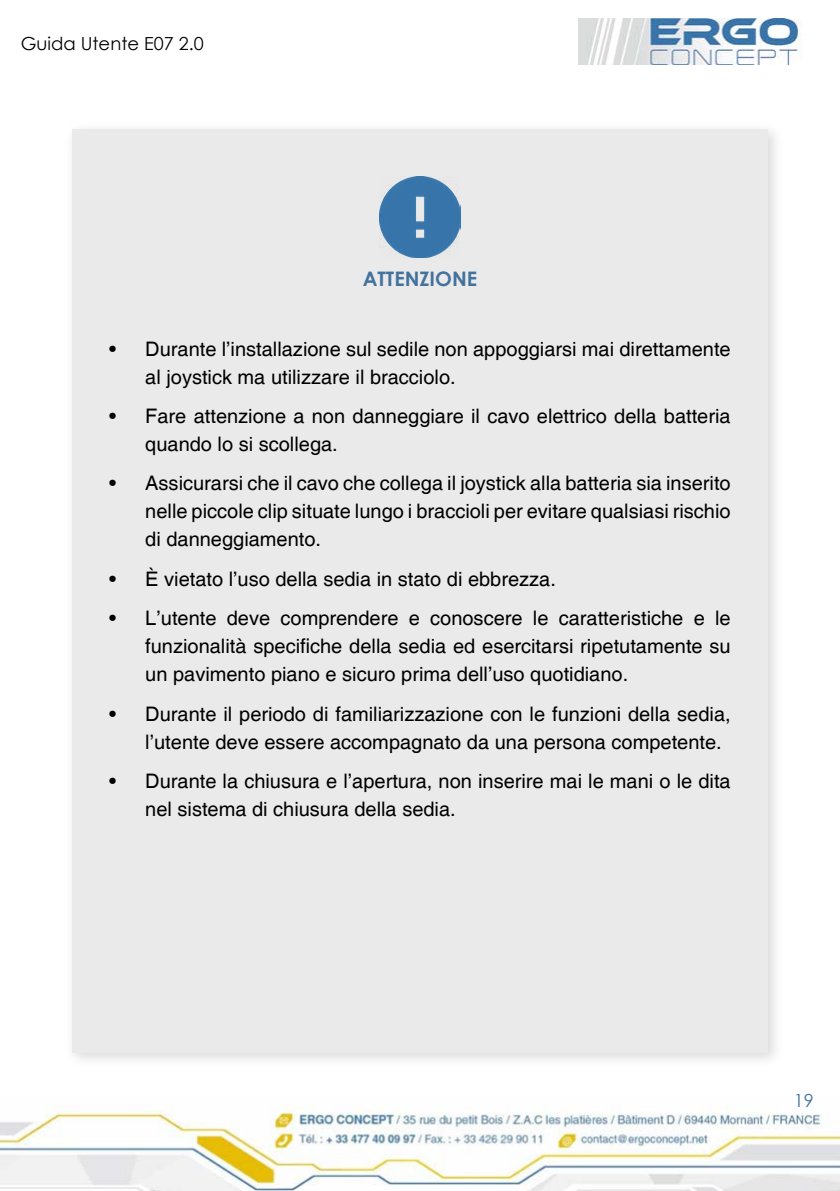
<style>
.page{position:relative;width:840px;height:1191px;background:#fff}
.page>*{position:absolute;margin:0;border:0;box-sizing:border-box;transform-origin:0 0}
.t1{font:20px/28px "Helvetica";color:#000}
.t2{font:700 20px "Century Gothic";color:#43729d}
.t3{font:18px "Century Gothic";color:#000}
.t4{font:18px "Century Gothic";color:#43729d}
</style>
<div class="page">
<img style="left:578px;top:18px;width:223px;height:47px">
<img style="left:0;top:1107px;width:839px;height:84px">
<div style="left:64px;top:122px;width:718px;height:946px;background:#cecece;opacity:.75"></div>
<div style="left:72px;top:129px;width:695px;height:923px;background:#eaeaea"></div>
<img style="left:379px;top:177px;width:81px;height:81px">
<p class="t3" style="left:21px;top:30px;width:184px">Guida Utente E07 2.0</p>
<p class="t2" style="left:362px;top:263px;width:116px">ATTENZIONE</p>
<p class="t1" style="left:145px;top:335px;width:586px;text-indent:-36px">• Durante l’installazione sul sedile non appoggiarsi mai direttamente al joystick ma utilizzare il bracciolo.</p>
<p class="t1" style="left:145px;top:403px;width:586px;text-indent:-36px">• Fare attenzione a non danneggiare il cavo elettrico della batteria quando lo si scollega.</p>
<p class="t1" style="left:145px;top:470px;width:586px;text-align:justify;text-indent:-36px">• Assicurarsi che il cavo che collega il joystick alla batteria sia inserito nelle piccole clip situate lungo i braccioli per evitare qualsiasi rischio di danneggiamento.</p>
<p class="t1" style="left:109px;top:565px;width:448px">• È vietato l’uso della sedia in stato di ebbrezza.</p>
<p class="t1" style="left:145px;top:605px;width:586px;text-align:justify;text-indent:-36px">• L’utente deve comprendere e conoscere le caratteristiche e le funzionalità specifiche della sedia ed esercitarsi ripetutamente su un pavimento piano e sicuro prima dell’uso quotidiano.</p>
<p class="t1" style="left:145px;top:700px;width:586px;text-indent:-36px">• Durante il periodo di familiarizzazione con le funzioni della sedia, l’utente deve essere accompagnato da una persona competente.</p>
<p class="t1" style="left:145px;top:767px;width:586px;text-indent:-36px">• Durante la chiusura e l’apertura, non inserire mai le mani o le dita nel sistema di chiusura della sedia.</p>
<p class="t4" style="left:793px;top:1087px;width:21px">19</p>
</div>
